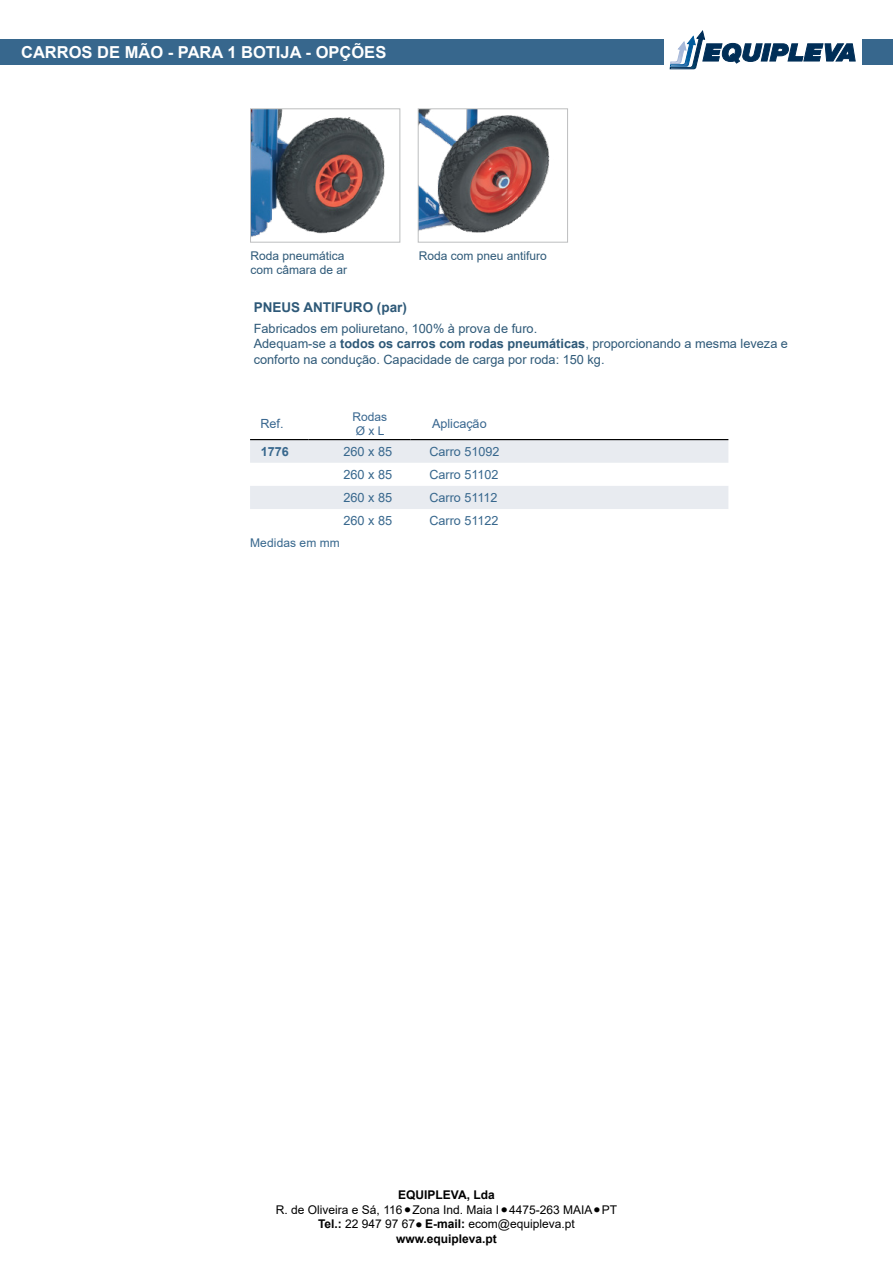
<style>
.page{position:relative;width:893px;height:1263px;background:#fff}
.page>*{position:absolute;margin:0;border:0;box-sizing:border-box;transform-origin:0 0}
.t1{font:700 18px "Arial";color:#000}
.t2{font:700 16.5px "Arial";color:#fff}
.t3{font:700 13.5px "Arial";color:#2e5978}
.t4{font:12.75px/15.3px "Arial";color:#2e5978}
.t5{font:12.75px "Arial";color:#37678d}
.t6{font:12.6px "Arial";color:#37678d}
.t7{font:12.6px "Arial";color:#38668f}
.t8{font:700 12.6px "Arial";color:#37678d}
.t9{font:12px/14.4px "Arial";color:#000;text-align:center}
.t10{font:12px/14.4px "Arial";color:#2e5978}
.t11{font:700 12px "Arial";color:#000}
.t12{font:12px "Arial";letter-spacing:.01em;color:#37678d}
.t13{font:12px/14.4px "Arial";color:#38668f}
.s1{font-weight:700}
</style>
<div class="page">
<div style="left:0;top:39px;width:663px;height:26px;background:#37678d"></div>
<div style="left:862px;top:39px;width:31px;height:26px;background:#37678d"></div>
<svg style="left:670px;top:31px;width:186px;height:38px"></svg>
<svg style="left:250px;top:440px;width:478px;height:69px"></svg>
<hr style="left:250px;top:439px;width:58px;height:1px;background:#000">
<hr style="left:308px;top:439px;width:102px;height:1px;background:#000">
<hr style="left:410px;top:439px;width:318px;height:1px;background:#000">
<img style="left:252px;top:110px;width:133px;height:127px">
<div style="left:250px;top:108px;width:150px;height:135px;border:1px solid #bdbebf"></div>
<img style="left:420px;top:110px;width:130px;height:123px">
<div style="left:418px;top:108px;width:150px;height:135px;border:1px solid #bdbebf"></div>
<p class="t2" style="left:21px;top:41px;width:367px">CARROS DE MÃO - PARA 1 BOTIJA - OPÇÕES</p>
<p class="t10" style="left:251px;top:248px;width:98px">Roda pneumática com câmara de ar</p>
<p class="t10" style="left:419px;top:248px;width:130px">Roda com pneu antifuro</p>
<p class="t3" style="left:254px;top:298px;width:155px">PNEUS ANTIFURO (par)</p>
<p class="t4" style="left:254px;top:321px;width:536px">Fabricados em poliuretano, 100% à prova de furo.<br>Adequam-se a <span class="s1">todos os carros com rodas pneumáticas</span>, proporcionando a mesma leveza e conforto na condução. Capacidade de carga por roda: 150 kg.</p>
<p class="t13" style="left:352px;top:409px;width:36px">Rodas<br>Ø x L</p>
<p class="t7" style="left:260px;top:415px;width:25px">Ref.</p>
<p class="t7" style="left:432px;top:415px;width:56px">Aplicação</p>
<p class="t8" style="left:261px;top:442px;width:30px">1776</p>
<p class="t5" style="left:343px;top:442px;width:50px">260 x 85</p>
<p class="t6" style="left:429px;top:443px;width:72px">Carro 51092</p>
<p class="t5" style="left:343px;top:466px;width:50px">260 x 85</p>
<p class="t6" style="left:429px;top:466px;width:71px">Carro 51102</p>
<p class="t5" style="left:343px;top:489px;width:50px">260 x 85</p>
<p class="t6" style="left:429px;top:489px;width:70px">Carro 51112</p>
<p class="t5" style="left:343px;top:512px;width:50px">260 x 85</p>
<p class="t6" style="left:429px;top:512px;width:71px">Carro 51122</p>
<p class="t12" style="left:250px;top:535px;width:91px">Medidas em mm</p>
<p class="t11" style="left:398px;top:1187px;width:98px">EQUIPLEVA, Lda</p>
<p class="t9" style="left:276px;top:1202px;width:343px">R. de Oliveira e Sá, 116 Zona Ind. Maia I 4475-263 MAIA PT<br><span class="s1">Tel.:</span> 22 947 97 67 <span class="s1">E-mail:</span> ecom@equipleva.pt <span class="s1">www.equipleva.pt</span></p>
<h1 class="t1" style="left:404px;top:1197px;width:8px">•</h1>
<h1 class="t1" style="left:501px;top:1197px;width:8px">•</h1>
<h1 class="t1" style="left:594px;top:1197px;width:8px">•</h1>
<h1 class="t1" style="left:416px;top:1211px;width:8px">•</h1>
</div>
